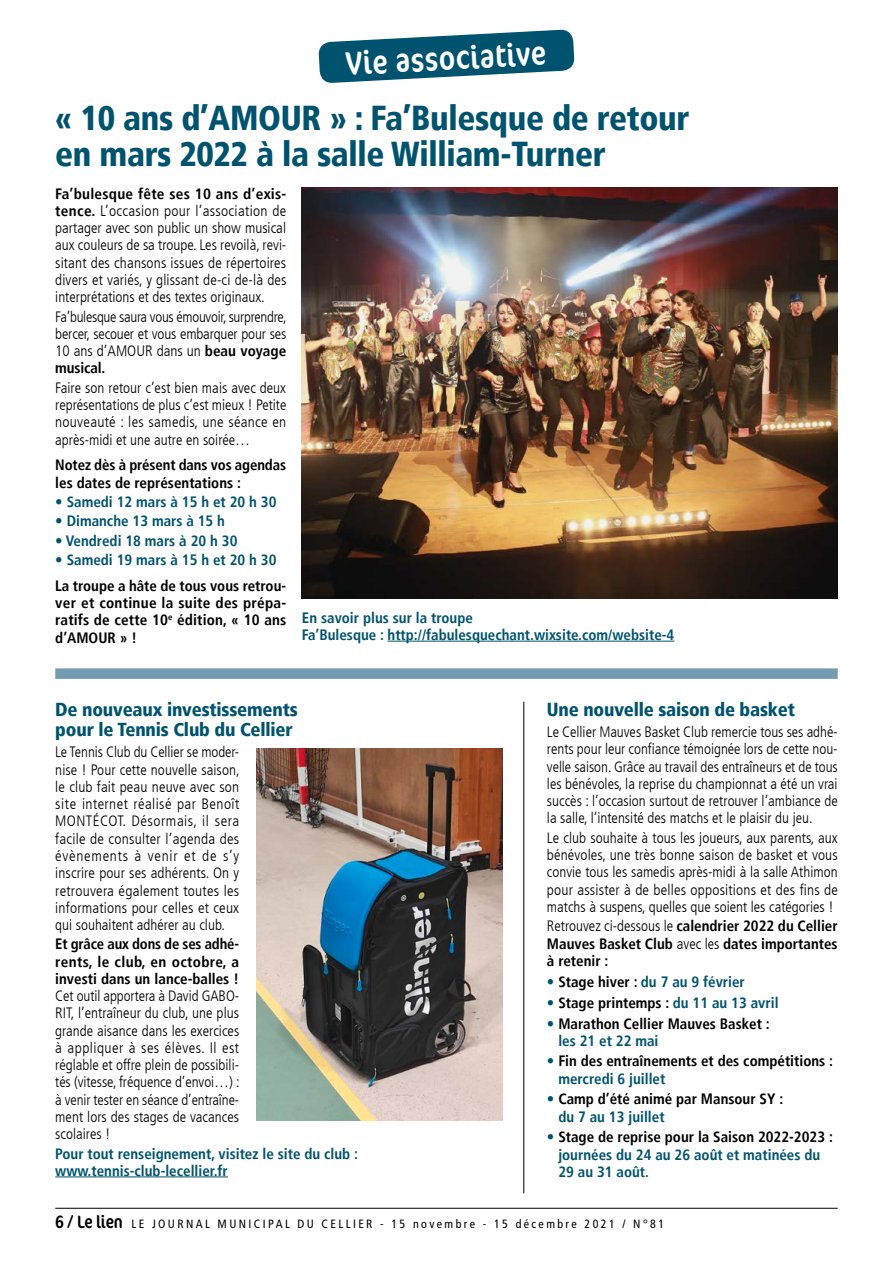
<style>
.page{position:relative;width:893px;height:1263px;background:#fff}
.page>*{position:absolute;margin:0;border:0;box-sizing:border-box;transform-origin:0 0}
.t1{font:900 condensed 34.5px/36px "Frutiger LT";letter-spacing:-.01em;color:#00536e}
.t2{font:condensed 33px "Cocon Pro";color:#fff}
.t3{font:900 condensed 18.75px/20.2px "Frutiger LT";letter-spacing:-.01em;color:#00536e}
.t4{font:300 condensed 15px/17.2px "Frutiger LT";color:#000;text-align:justify}
.t5{font:700 condensed 15px/17.2px "Frutiger LT";color:#000}
.t6{font:700 condensed 15px/17.2px "Frutiger LT";color:#00536e}
.t7{font:condensed 12px "Frutiger LT";letter-spacing:.2em;color:#000}
.s1{font-weight:700}
.s2{font-weight:300}
.s3{color:#000}
.s4{color:#00536e}
.s5{font-family:"Cocon Pro";font-size:18px}
</style>
<div class="page">
<hr style="left:55px;top:1208px;width:783px;height:1px;background:#000">
<svg style="left:318px;top:29px;width:257px;height:54px"></svg>
<img style="left:302px;top:187px;width:536px;height:411px">
<hr style="left:523px;top:702px;width:1px;height:491px;background:#000">
<hr style="left:55px;top:1176px;width:173px;height:1px;background:#00536e">
<img style="left:256px;top:748px;width:247px;height:372px">
<div style="left:55px;top:668px;width:783px;height:11px;background:#749cb0"></div>
<hr style="left:388px;top:641px;width:286px;height:1px;background:#00536e">
<h2 class="t2" style="left:345px;top:41px;width:202px;rotate:-3deg">Vie associative</h2>
<h1 class="t1" style="left:55px;top:100px;width:636px">« 10 ans d’AMOUR » : Fa’Bulesque de retour en mars 2022 à la salle William-Turner</h1>
<p class="t4" style="left:55px;top:185px;width:233px"><span class="s1">Fa’bulesque fête ses 10 ans d’exis&shy;tence.</span> L’occasion pour l’association de partager avec son public un show musical aux couleurs de sa troupe. Les revoilà, revi&shy;sitant des chansons issues de répertoires divers et variés, y glissant de-ci de-là des interprétations et des textes originaux.</p>
<p class="t4" style="left:55px;top:308px;width:233px">Fa’bulesque saura vous émouvoir, surprendre, bercer, secouer et vous embarquer pour ses 10 ans d’AMOUR dans un <span class="s1">beau voyage musical.</span></p>
<p class="t4" style="left:55px;top:379px;width:233px">Faire son retour c’est bien mais avec deux représentations de plus c’est mieux ! Petite nouveauté : les samedis, une séance en après-midi et une autre en soirée…</p>
<p class="t5" style="left:55px;top:456px;width:232px">Notez dès à présent dans vos agendas les dates de représentations :</p>
<p class="t6" style="left:55px;top:493px;width:223px">• Samedi 12 mars à 15 h et 20 h 30</p>
<p class="t6" style="left:55px;top:512px;width:171px">• Dimanche 13 mars à 15 h</p>
<p class="t6" style="left:55px;top:532px;width:184px">• Vendredi 18 mars à 20 h 30</p>
<p class="t6" style="left:55px;top:551px;width:223px">• Samedi 19 mars à 15 h et 20 h 30</p>
<p class="t5" style="left:55px;top:577px;width:233px;text-align:justify">La troupe a hâte de tous vous retrou&shy;ver et continue la suite des prépa&shy;ratifs de cette 10<sup>e</sup> édition, « 10 ans d’AMOUR » !</p>
<p class="t6" style="left:302px;top:609px;width:374px">En savoir plus sur la troupe<br>Fa’Bulesque : http://fabulesquechant.wixsite.com/website-4</p>
<p class="t3" style="left:55px;top:699px;width:244px">De nouveaux investissements pour le Tennis Club du Cellier</p>
<p class="t4" style="left:55px;top:744px;width:186px">Le Tennis Club du Cellier se moder&shy;nise ! Pour cette nouvelle saison, le club fait peau neuve avec son site internet réalisé par Benoît MONTÉCOT. Désormais, il sera facile de consulter l’agenda des évènements à venir et de s’y inscrire pour ses adhérents. On y retrouvera également toutes les informations pour celles et ceux qui souhaitent adhérer au club.</p>
<p class="t5" style="left:55px;top:935px;width:185px;text-align:justify">Et grâce aux dons de ses adhé&shy;rents, le club, en octobre, a investi dans un lance-balles !</p>
<p class="t4" style="left:55px;top:987px;width:186px">Cet outil apportera à David GABO-RIT, l’entraîneur du club, une plus grande aisance dans les exercices à appliquer à ses élèves. Il est réglable et offre plein de possibili&shy;tés (vitesse, fréquence d’envoi…) : à venir tester en séance d’entraîne&shy;ment lors des stages de vacances scolaires !</p>
<p class="t6" style="left:55px;top:1145px;width:304px">Pour tout renseignement, visitez le site du club : www.tennis-club-lecellier.fr</p>
<p class="t3" style="left:547px;top:699px;width:249px">Une nouvelle saison de basket</p>
<p class="t4" style="left:547px;top:724px;width:292px">Le Cellier Mauves Basket Club remercie tous ses adhé&shy;rents pour leur confiance témoignée lors de cette nou&shy;velle saison. Grâce au travail des entraîneurs et de tous les bénévoles, la reprise du championnat a été un vrai succès : l’occasion surtout de retrouver l’ambiance de la salle, l’intensité des matchs et le plaisir du jeu.</p>
<p class="t4" style="left:547px;top:829px;width:292px">Le club souhaite à tous les joueurs, aux parents, aux bénévoles, une très bonne saison de basket et vous convie tous les samedis après-midi à la salle Athimon pour assister à de belles oppositions et des fins de matchs à suspens, quelles que soient les catégories !</p>
<p class="t5" style="left:547px;top:917px;width:292px;text-align:justify"><span class="s2">Retrouvez ci-dessous le</span> calendrier 2022 du Cellier Mauves Basket Club <span class="s2">avec les</span> dates importantes à retenir :</p>
<p class="t6" style="left:547px;top:973px;width:199px">• <span class="s3">Stage hiver :</span> du 7 au 9 février</p>
<p class="t5" style="left:547px;top:994px;width:233px"><span class="s4">•</span> Stage printemps : <span class="s4">du 11 au 13 avril</span></p>
<p class="t5" style="left:558px;top:1015px;width:213px;text-indent:-11px"><span class="s4">•</span> Marathon Cellier Mauves Basket : <span class="s4">les 21 et 22 mai</span></p>
<p class="t5" style="left:558px;top:1053px;width:276px;text-indent:-11px"><span class="s4">•</span> Fin des entraînements et des compétitions : <span class="s4">mercredi 6 juillet</span></p>
<p class="t5" style="left:558px;top:1090px;width:226px;text-indent:-11px"><span class="s4">•</span> Camp d’été animé par Mansour SY : <span class="s4">du 7 au 13 juillet</span></p>
<p class="t6" style="left:558px;top:1128px;width:276px;text-indent:-11px">• <span class="s3">Stage de reprise pour la Saison 2022-2023 : </span>journées du 24 au 26 août et matinées du<br>29 au 31 août.</p>
<p class="t7" style="left:55px;top:1216px;width:610px"><span class="s5">6 / Le lien</span> LE JOURNAL MUNICIPAL DU CELLIER - 15 novembre - 15 décembre 2021 / N°81</p>
</div>
